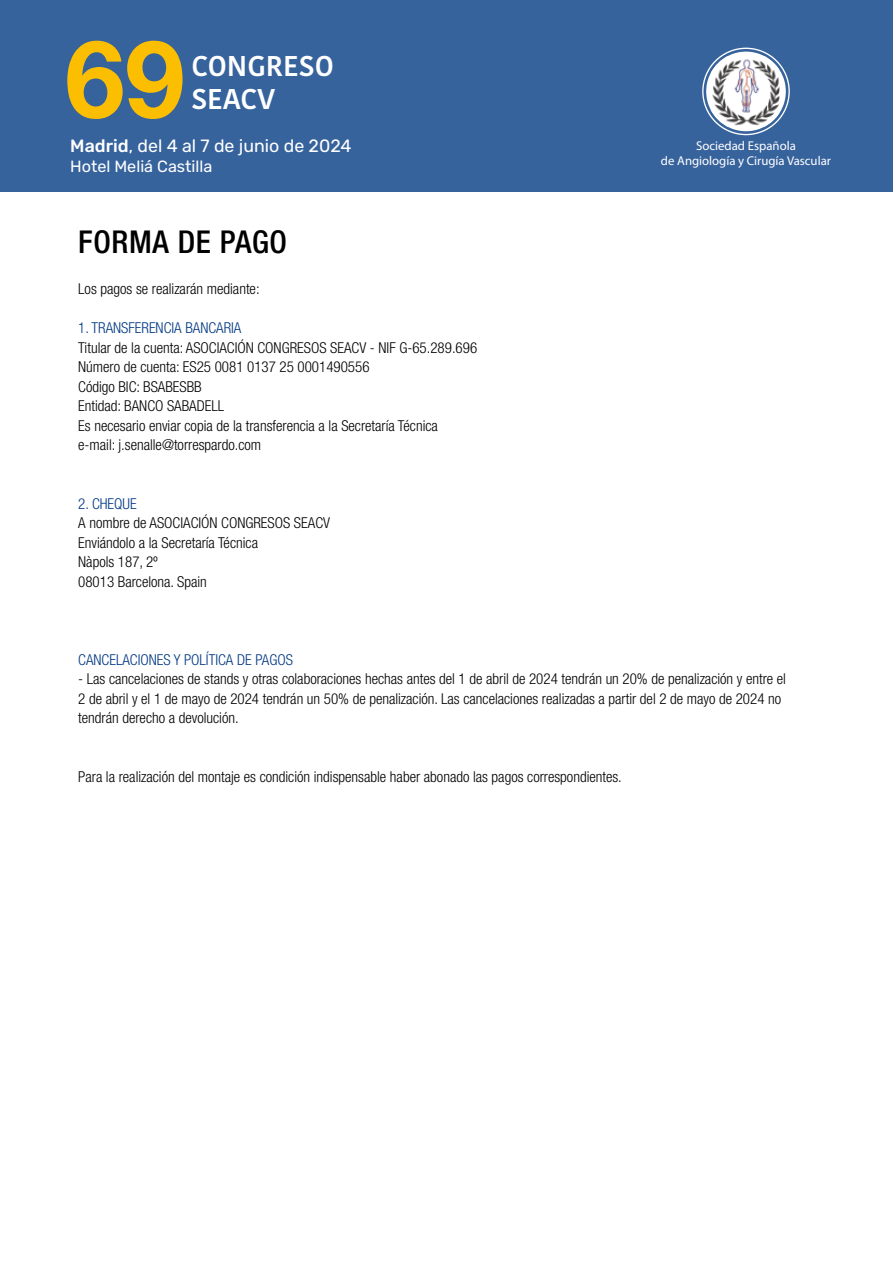
<style>
.page{position:relative;width:893px;height:1263px;background:#fff}
.page>*{position:absolute;margin:0;border:0;box-sizing:border-box;transform-origin:0 0}
.t1{font:700 107.7px "Helvetica Neue";color:#fbbe00}
.t2{font:500 condensed 31.5px "Helvetica Neue LT Com";letter-spacing:.02em;color:#000}
.t3{font:600 28.5px/33px "Kohinoor Devanagari";color:#fff}
.t4{font:17.7px "Rubik";color:#fff}
.t5{font:16.2px "Rubik";color:#fff}
.t6{font:300 condensed 15px/19.5px "Helvetica Neue LT Com";color:#000}
.t7{font:300 condensed 15px "Helvetica Neue LT Com";color:#003882}
.t8{font:12.75px/14.4px "Myriad Pro";color:#fff;text-align:center}
.s1{font-weight:500}
</style>
<div class="page">
<div style="left:0;top:0;width:893px;height:192px;background:#37639d"></div>
<div style="left:706px;top:52px;width:80px;height:79px;background:#fff;border-radius:50%"></div>
<img style="left:711px;top:57px;width:68px;height:70px">
<div style="left:709px;top:54px;width:74px;height:75px;border:1px solid #fff;border-radius:50%"></div>
<h1 class="t1" style="left:65px;top:-5px;width:121px">69</h1>
<h3 class="t3" style="left:191px;top:50px;width:144px">CONGRESO<br>SEACV</h3>
<p class="t4" style="left:70px;top:136px;width:283px"><span class="s1">Madrid</span>, del 4 al 7 de junio de 2024</p>
<p class="t5" style="left:70px;top:157px;width:144px">Hotel Meliá Castilla</p>
<h2 class="t2" style="left:78px;top:223px;width:210px">FORMA DE PAGO</h2>
<p class="t6" style="left:78px;top:279px;width:183px">Los pagos se realizarán mediante:</p>
<p class="t7" style="left:78px;top:319px;width:165px">1. TRANSFERENCIA BANCARIA</p>
<p class="t6" style="left:78px;top:338px;width:400px">Titular de la cuenta: ASOCIACIÓN CONGRESOS SEACV - NIF G-65.289.696<br>Número de cuenta: ES25 0081 0137 25 0001490556<br>Código BIC: BSABESBB<br>Entidad: BANCO SABADELL<br>Es necesario enviar copia de la transferencia a la Secretaría Técnica e-mail: j.senalle@torrespardo.com</p>
<p class="t7" style="left:78px;top:495px;width:60px">2. CHEQUE</p>
<p class="t6" style="left:78px;top:513px;width:253px">A nombre de ASOCIACIÓN CONGRESOS SEACV<br>Enviándolo a la Secretaría Técnica<br>Nàpols 187, 2º<br>08013 Barcelona. Spain</p>
<p class="t8" style="left:661px;top:139px;width:172px">Sociedad Española<br>de Angiología y Cirugía Vascular</p>
<p class="t7" style="left:78px;top:651px;width:216px">CANCELACIONES Y POLÍTICA DE PAGOS</p>
<p class="t6" style="left:78px;top:669px;width:709px">- Las cancelaciones de stands y otras colaboraciones hechas antes del 1 de abril de 2024 tendrán un 20% de penalización y entre el<br>2 de abril y el 1 de mayo de 2024 tendrán un 50% de penalización. Las cancelaciones realizadas a partir del 2 de mayo de 2024 no tendrán derecho a devolución.</p>
<p class="t6" style="left:78px;top:767px;width:545px">Para la realización del montaje es condición indispensable haber abonado las pagos correspondientes.</p>
</div>
